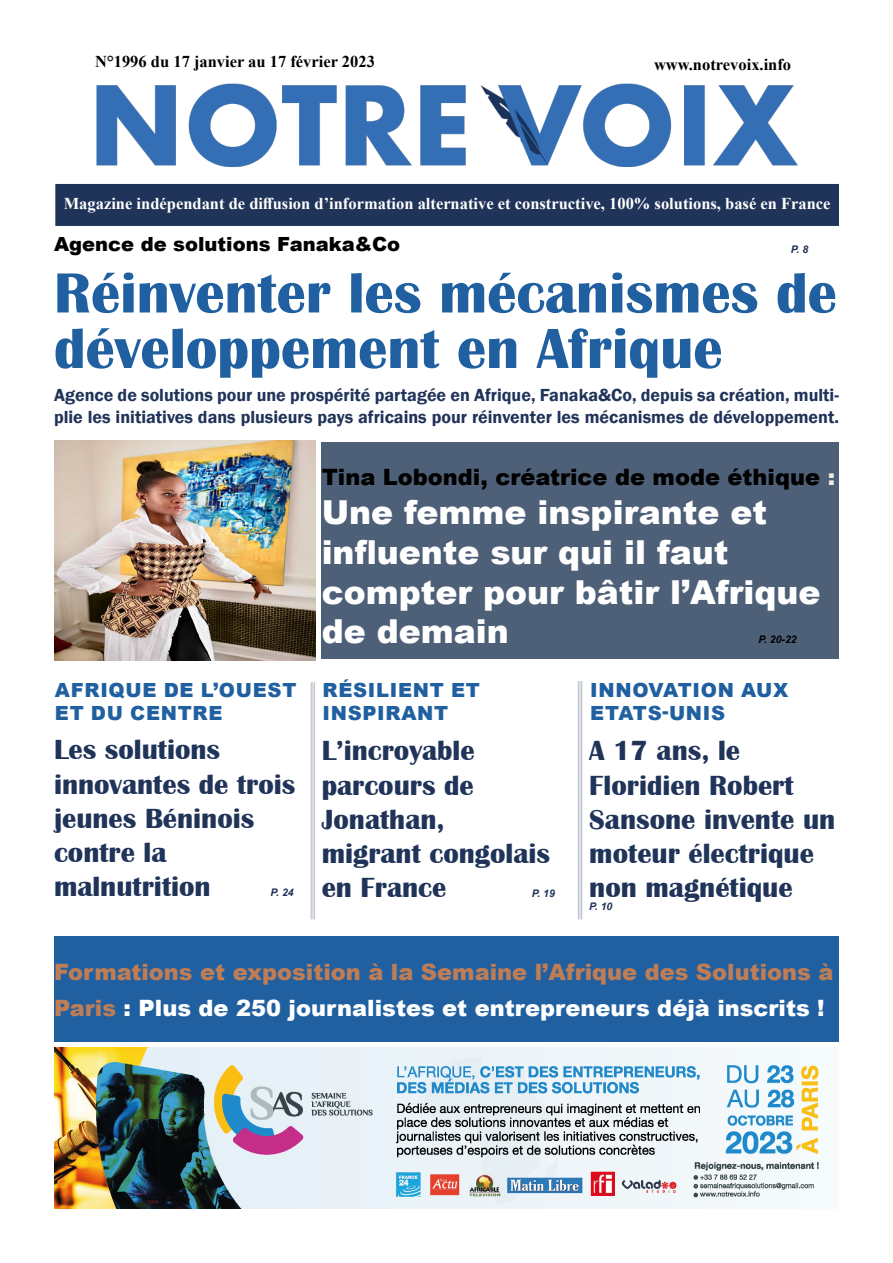
<style>
.page{position:relative;width:893px;height:1263px;background:#fff}
.page>*{position:absolute;margin:0;border:0;box-sizing:border-box;transform-origin:0 0}
.t1{font:700 58.5px "Britannic";color:#2060a0}
.t2{font:900 33px/39.6px "Arial";color:#fff}
.t3{font:700 28.5px/34.2px "Britannic";color:#203359}
.t4{font:900 22.5px/36px "Arial";color:#bf7d56}
.t5{font:900 22.5px "Arial";color:#000}
.t6{font:900 19.5px/23.4px "Arial";letter-spacing:.035em;color:#2060a0}
.t7{font:900 19.5px "Arial";color:#000}
.t8{font:600 18px/21.6px "Franklin Gothic";color:#203359}
.t9{font:700 16.5px "Times New Roman";color:#fff}
.t10{font:700 16.5px "Times New Roman";color:#000}
.t11{font:italic 700 10.5px "Arial";color:#203359}
.t12{font:italic 700 10.5px "Arial";color:#000}
.s1{color:#f2eadf}
.s2{color:#fff}
</style>
<div class="page">
<div style="left:56px;top:185px;width:782px;height:40px;background:#203359"></div>
<div style="left:55px;top:184px;width:784px;height:42px;border:2px solid #203359"></div>
<img style="left:96px;top:83px;width:702px;height:84px">
<hr style="left:314px;top:682px;width:1px;height:237px;background:#203359">
<hr style="left:313px;top:682px;width:1px;height:237px;background:#203359">
<hr style="left:311px;top:682px;width:1px;height:237px;background:#203359">
<hr style="left:581px;top:681px;width:1px;height:238px;background:#203359">
<hr style="left:580px;top:681px;width:1px;height:238px;background:#203359">
<hr style="left:578px;top:681px;width:1px;height:238px;background:#203359">
<div style="left:322px;top:442px;width:517px;height:216px;background:#4d6078"></div>
<img style="left:54px;top:441px;width:262px;height:219px">
<div style="left:54px;top:937px;width:785px;height:105px;background:#2060a0"></div>
<img style="left:54px;top:1047px;width:765px;height:162px">
<p class="t10" style="left:95px;top:49px;width:281px">N°1996 du 17 janvier au 17 février 2023</p>
<p class="t10" style="left:654px;top:53px;width:139px">www.notrevoix.info</p>
<p class="t9" style="left:64px;top:192px;width:768px">Magazine indépendant de diffusion d’information alternative et constructive, 100% solutions, basé en France</p>
<p class="t7" style="left:54px;top:230px;width:348px">Agence de solutions Fanaka&amp;Co</p>
<p class="t1" style="left:54px;top:260px;width:784px">Réinventer les mécanismes de</p>
<p class="t1" style="left:54px;top:316px;width:670px">développement en Afrique</p>
<p class="t11" style="left:791px;top:243px;width:19px">P. 8</p>
<p class="t8" style="left:54px;top:385px;width:786px">Agence de solutions pour une prospérité partagée en Afrique, Fanaka&amp;Co, depuis sa création, multi&shy;plie les initiatives dans plusieurs pays africains pour réinventer les mécanismes de développement.</p>
<p class="t6" style="left:55px;top:677px;width:243px">AFRIQUE DE L’OUEST<br>ET DU CENTRE</p>
<p class="t3" style="left:54px;top:733px;width:168px">Les solutions</p>
<p class="t3" style="left:54px;top:767px;width:243px">innovantes de trois jeunes Béninois contre la</p>
<p class="t3" style="left:54px;top:870px;width:158px">malnutrition</p>
<p class="t11" style="left:271px;top:885px;width:25px">P. 24</p>
<p class="t5" style="left:322px;top:460px;width:515px">Tina Lobondi, créatrice de mode éthique <span class="s1">:</span></p>
<p class="t2" style="left:322px;top:492px;width:447px">Une femme inspirante et</p>
<p class="t2" style="left:322px;top:531px;width:500px">influente sur qui il faut compter pour bâtir l’Afrique</p>
<p class="t2" style="left:322px;top:611px;width:189px">de demain</p>
<p class="t12" style="left:758px;top:632px;width:40px">P. 20-22</p>
<p class="t6" style="left:323px;top:677px;width:159px">RÉSILIENT ET</p>
<p class="t6" style="left:323px;top:701px;width:127px">INSPIRANT</p>
<p class="t3" style="left:322px;top:734px;width:155px">L’incroyable</p>
<p class="t3" style="left:322px;top:768px;width:154px">parcours de</p>
<p class="t3" style="left:322px;top:802px;width:124px">Jonathan,</p>
<p class="t3" style="left:322px;top:837px;width:230px">migrant congolais en France</p>
<p class="t11" style="left:532px;top:886px;width:25px">P. 19</p>
<p class="t6" style="left:590px;top:677px;width:200px">INNOVATION AUX<br>ETATS-UNIS</p>
<p class="t3" style="left:589px;top:734px;width:152px">A 17 ans, le</p>
<p class="t3" style="left:589px;top:768px;width:247px">Floridien Robert<br>Sansone invente un moteur électrique non magnétique</p>
<p class="t11" style="left:589px;top:899px;width:25px">P. 10</p>
<p class="t4" style="left:54px;top:953px;width:781px">Formations et exposition à la Semaine l’Afrique des Solutions à<br>Paris <span class="s2">: Plus de 250 journalistes et entrepreneurs déjà inscrits !</span></p>
</div>
